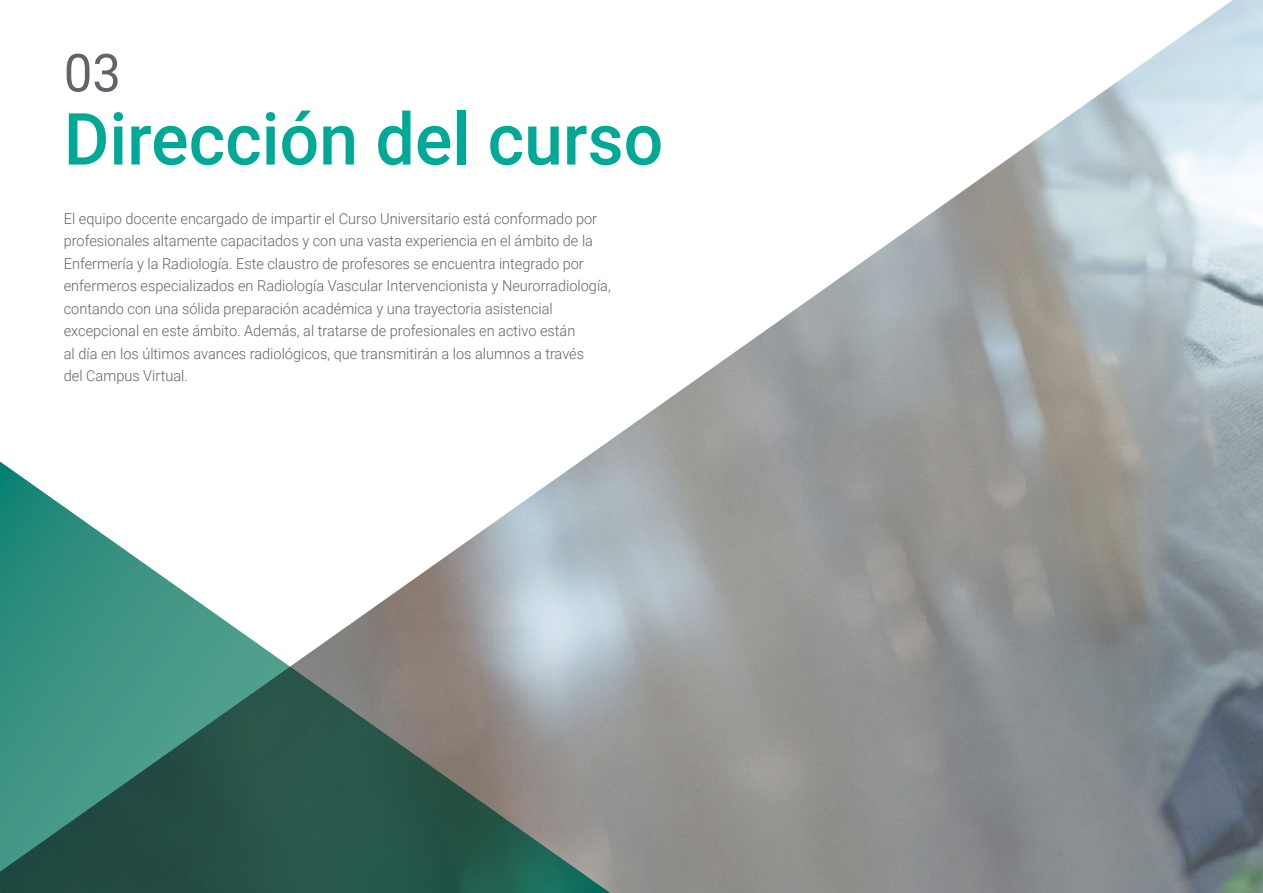
<style>
.page{position:relative;width:1263px;height:893px;background:#fff}
.page>*{position:absolute;margin:0;border:0;box-sizing:border-box;transform-origin:0 0}
.t1{font:500 72px "Roboto";color:#00a996}
.t2{font:52.5px "Roboto";color:#61646a}
.t3{font:300 15px/22.5px "Roboto";color:#61646a}
</style>
<div class="page">
<img style="left:602px;top:0;width:661px;height:893px">
<svg style="left:0;top:446px;width:640px;height:447px"></svg>
<h2 class="t2" style="left:64px;top:36px;width:59px">03</h2>
<h1 class="t1" style="left:64px;top:89px;width:601px">Dirección del curso</h1>
<p class="t3" style="left:64px;top:207px;width:549px">El equipo docente encargado de impartir el Curso Universitario está conformado por profesionales altamente capacitados y con una vasta experiencia en el ámbito de la Enfermería y la Radiología. Este claustro de profesores se encuentra integrado por enfermeros especializados en Radiología Vascular Intervencionista y Neurorradiología, contando con una sólida preparación académica y una trayectoria asistencial excepcional en este ámbito. Además, al tratarse de profesionales en activo están<br>al día en los últimos avances radiológicos, que transmitirán a los alumnos a través<br>del Campus Virtual.</p>
</div>
